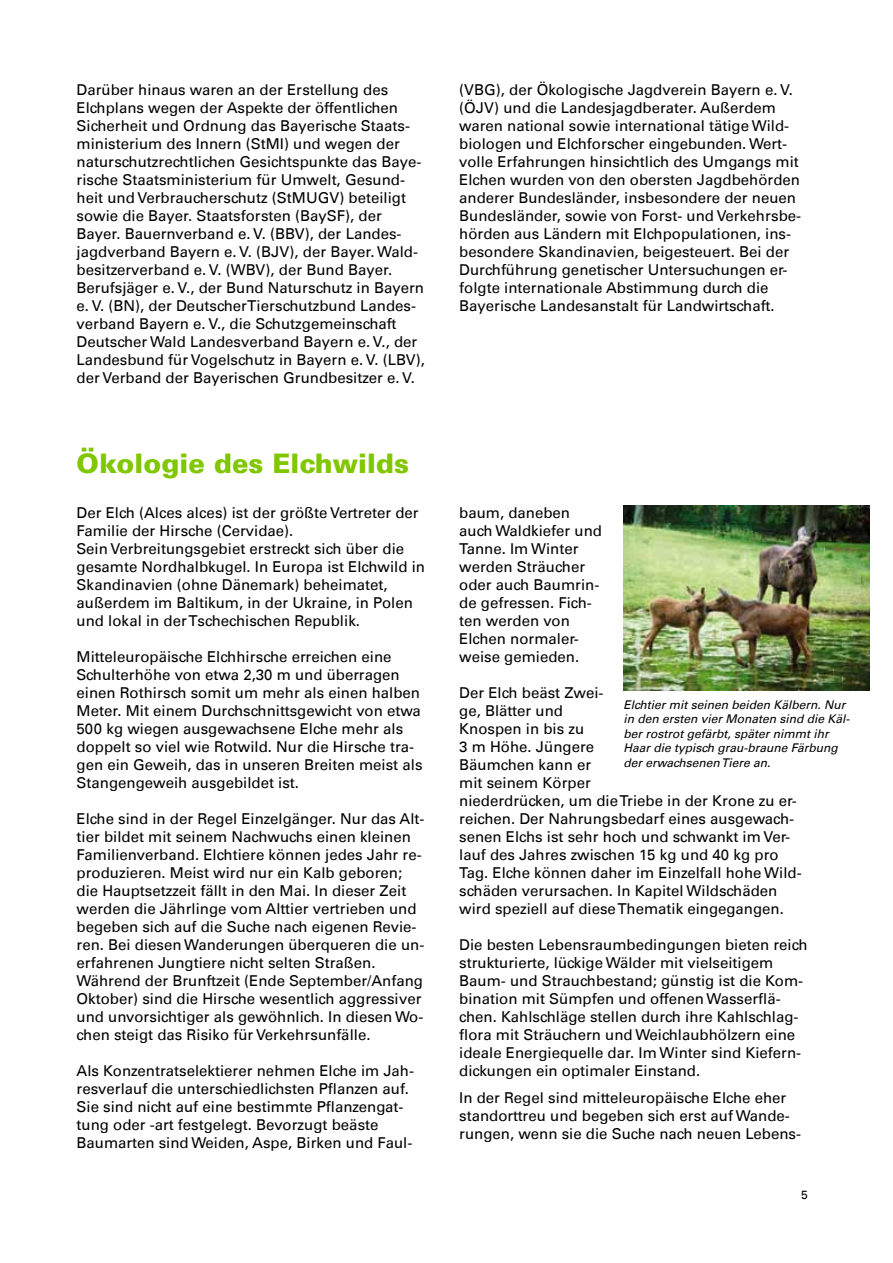
<style>
.page{position:relative;width:893px;height:1263px;background:#fff}
.page>*{position:absolute;margin:0;border:0;box-sizing:border-box;transform-origin:0 0}
.headline1{font:900 27px "Univers";color:#80c700}
.fließtext{font:15px/18px "Univers";color:#000}
.t1{font:italic 12px/14.4px "Univers";color:#000}
.t2{font:12px "Univers";color:#000}
</style>
<div class="page">
<img style="left:623px;top:506px;width:247px;height:185px">
<p class="fließtext" style="left:77px;top:80px;width:350px">Darüber hinaus waren an der Erstellung des Elchplans wegen der Aspekte der öffentlichen Sicherheit und Ordnung das Bayerische Staats&shy;ministerium des Innern (StMI) und wegen der naturschutzrechtlichen Gesichtspunkte das Baye&shy;rische Staatsministerium für Umwelt, Gesund&shy;heit und Verbraucherschutz (StMUGV) beteiligt sowie die Bayer. Staatsforsten (BaySF), der Bayer. Bauernverband e. V. (BBV), der Landes&shy;jagdverband Bayern e. V. (BJV), der Bayer. Wald&shy;besitzerverband e. V. (WBV), der Bund Bayer.<br>Berufsjäger e. V., der Bund Naturschutz in Bayern e. V. (BN), der DeutscherTierschutzbund Landes&shy;verband Bayern e. V., die Schutzgemeinschaft Deutscher Wald Landesverband Bayern e. V., der Landesbund für Vogelschutz in Bayern e. V. (LBV), der Verband der Bayerischen Grundbesitzer e. V.</p>
<p class="fließtext" style="left:459px;top:80px;width:343px">(VBG), der Ökologische Jagdverein Bayern e. V. (ÖJV) und die Landesjagdberater. Außerdem waren national sowie international tätige Wild&shy;biologen und Elchforscher eingebunden. Wert&shy;volle Erfahrungen hinsichtlich des Umgangs mit Elchen wurden von den obersten Jagdbehörden anderer Bundesländer, insbesondere der neuen Bundesländer, sowie von Forst- und Verkehrsbe&shy;hörden aus Ländern mit Elchpopulationen, ins&shy;besondere Skandinavien, beigesteuert. Bei der Durchführung genetischer Untersuchungen er&shy;folgte internationale Abstimmung durch die Bayerische Landesanstalt für Landwirtschaft.</p>
<p class="headline1" style="left:77px;top:446px;width:334px">Ökologie des Elchwilds</p>
<p class="fließtext" style="left:77px;top:504px;width:350px">Der Elch (Alces alces) ist der größte Vertreter der Familie der Hirsche (Cervidae).<br>Sein Verbreitungsgebiet erstreckt sich über die gesamte Nordhalbkugel. In Europa ist Elchwild in Skandinavien (ohne Dänemark) beheimatet, außerdem im Baltikum, in der Ukraine, in Polen und lokal in der Tschechischen Republik.</p>
<p class="fließtext" style="left:77px;top:648px;width:347px">Mitteleuropäische Elchhirsche erreichen eine Schulterhöhe von etwa 2,30 m und überragen einen Rothirsch somit um mehr als einen halben Meter. Mit einem Durchschnittsgewicht von etwa 500 kg wiegen ausgewachsene Elche mehr als doppelt so viel wie Rotwild. Nur die Hirsche tra&shy;gen ein Geweih, das in unseren Breiten meist als Stangengeweih ausgebildet ist.</p>
<p class="fließtext" style="left:77px;top:810px;width:349px">Elche sind in der Regel Einzelgänger. Nur das Alt&shy;tier bildet mit seinem Nachwuchs einen kleinen Familienverband. Elchtiere können jedes Jahr re&shy;produzieren. Meist wird nur ein Kalb geboren; die Hauptsetzzeit fällt in den Mai. In dieser Zeit werden die Jährlinge vom Alttier vertrieben und begeben sich auf die Suche nach eigenen Revie&shy;ren. Bei diesen Wanderungen überqueren die un&shy;erfahrenen Jungtiere nicht selten Straßen.<br>Während der Brunftzeit (Ende September/Anfang Oktober) sind die Hirsche wesentlich aggressiver und unvorsichtiger als gewöhnlich. In diesen Wo&shy;chen steigt das Risiko für Verkehrsunfälle.</p>
<p class="fließtext" style="left:77px;top:1062px;width:339px">Als Konzentratselektierer nehmen Elche im Jah&shy;resverlauf die unterschiedlichsten Pflanzen auf.<br>Sie sind nicht auf eine bestimmte Pflanzengat&shy;tung oder --art festgelegt. Bevorzugt beäste Baumarten sind Weiden, Aspe, Birken und Faul-</p>
<p class="fließtext" style="left:459px;top:504px;width:144px">baum, daneben auch Waldkiefer und<br>Tanne. Im Winter werden Sträucher oder auch Baumrin&shy;de gefressen. Fich&shy;ten werden von<br>Elchen normaler&shy;weise gemieden.</p>
<p class="fließtext" style="left:459px;top:684px;width:344px">Der Elch beäst Zwei-<br>ge, Blätter und<br>Knospen in bis zu<br>3 m Höhe. Jüngere<br>Bäumchen kann er<br>mit seinem Körper<br>niederdrücken, um die Triebe in der Krone zu er&shy;reichen. Der Nahrungsbedarf eines ausgewach&shy;senen Elchs ist sehr hoch und schwankt im Ver&shy;lauf des Jahres zwischen 15 kg und 40 kg pro<br>Tag. Elche können daher im Einzelfall hohe Wild&shy;schäden verursachen. In Kapitel Wildschäden wird speziell auf diese Thematik eingegangen.</p>
<p class="fließtext" style="left:459px;top:936px;width:350px">Die besten Lebensraumbedingungen bieten reich strukturierte, lückige Wälder mit vielseitigem Baum- und Strauchbestand; günstig ist die Kom&shy;bination mit Sümpfen und offenen Wasserflä&shy;chen. Kahlschläge stellen durch ihre Kahlschlag&shy;flora mit Sträuchern und Weichlaubhölzern eine ideale Energiequelle dar. Im Winter sind Kiefern&shy;dickungen ein optimaler Einstand.</p>
<p class="fließtext" style="left:459px;top:1089px;width:343px">In der Regel sind mitteleuropäische Elche eher standorttreu und begeben sich erst auf Wande&shy;rungen, wenn sie die Suche nach neuen Lebens-</p>
<p class="t1" style="left:623px;top:698px;width:228px">Elchtier mit seinen beiden Kälbern. Nur in den ersten vier Monaten sind die Käl&shy;ber rostrot gefärbt, später nimmt ihr Haar die typisch grau-braune Färbung der erwachsenen Tiere an.</p>
<p class="t2" style="left:801px;top:1188px;width:8px">5</p>
</div>
